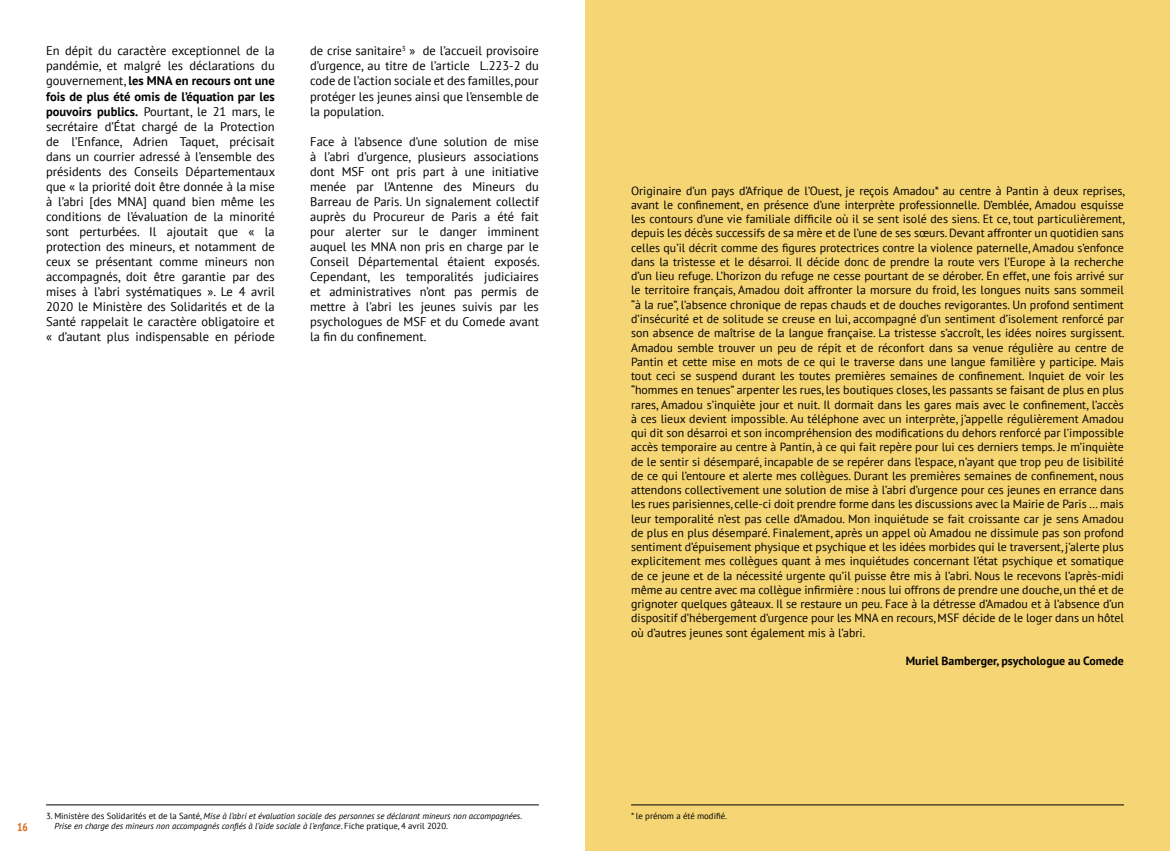
<style>
.page{position:relative;width:1170px;height:851px;background:#fff}
.page>*{position:absolute;margin:0;border:0;box-sizing:border-box;transform-origin:0 0}
.t1{font:12.5px/15px "PT Sans";color:#000;text-align:justify}
.t2{font:11.88px/14.2px "PT Sans";color:#000;text-align:justify}
.t3{font:700 11.88px "PT Sans";color:#000}
.t4{font:700 condensed 11.25px "PT Sans";color:#dd6a1a}
.t5{font:italic 8.75px/10.5px "PT Sans";color:#000}
.t6{font:8.75px "PT Sans";color:#000}
.s1{font-weight:700}
.s2{font-style:normal}
</style>
<div class="page">
<div style="left:585px;top:0;width:584px;height:850px;background:#f6d575"></div>
<hr style="left:46px;top:804px;width:493px;height:1px;background:#000">
<hr style="left:631px;top:804px;width:492px;height:1px;background:#000">
<p class="t1" style="left:46px;top:43px;width:230px">En dépit du caractère exceptionnel de la pandémie, et malgré les déclarations du gouvernement, <span class="s1">les MNA en recours ont une fois de plus été omis de l’équation par les pouvoirs publics.</span> Pourtant, le 21 mars, le secrétaire d’État chargé de la Protection de l’Enfance, Adrien Taquet, précisait dans un courrier adressé à l’ensemble des présidents des Conseils Départementaux que « la priorité doit être donnée à la mise à l’abri [des MNA] quand bien même les conditions de l’évaluation de la minorité sont perturbées. Il ajoutait que « la protection des mineurs, et notamment de ceux se présentant comme mineurs non accompagnés, doit être garantie par des mises à l’abri systématiques ». Le 4 avril 2020 le Ministère des Solidarités et de la Santé rappelait le caractère obligatoire et « d’autant plus indispensable en période</p>
<p class="t1" style="left:310px;top:43px;width:230px">de crise sanitaire<sup>3</sup> » de l’accueil provisoire d’urgence, au titre de l’article L.223-2 du code de l’action sociale et des familles, pour protéger les jeunes ainsi que l’ensemble de la population.</p>
<p class="t1" style="left:310px;top:133px;width:231px">Face à l’absence d’une solution de mise à l’abri d’urgence, plusieurs associations dont MSF ont pris part à une initiative menée par l’Antenne des Mineurs du Barreau de Paris. Un signalement collectif auprès du Procureur de Paris a été fait pour alerter sur le danger imminent auquel les MNA non pris en charge par le Conseil Départemental étaient exposés.<br>Cependant, les temporalités judiciaires et administratives n’ont pas permis de mettre à l’abri les jeunes suivis par les psychologues de MSF et du Comede avant la fin du confinement.</p>
<p class="t2" style="left:631px;top:183px;width:495px">Originaire d’un pays d’Afrique de l’Ouest, je reçois Amadou* au centre à Pantin à deux reprises, avant le confinement, en présence d’une interprète professionnelle. D’emblée, Amadou esquisse les contours d’une vie familiale difficile où il se sent isolé des siens. Et ce, tout particulièrement, depuis les décès successifs de sa mère et de l’une de ses sœurs. Devant affronter un quotidien sans celles qu’il décrit comme des figures protectrices contre la violence paternelle, Amadou s’enfonce dans la tristesse et le désarroi. Il décide donc de prendre la route vers l’Europe à la recherche d’un lieu refuge. L’horizon du refuge ne cesse pourtant de se dérober. En effet, une fois arrivé sur le territoire français, Amadou doit affronter la morsure du froid, les longues nuits sans sommeil “à la rue”, l’absence chronique de repas chauds et de douches revigorantes. Un profond sentiment d’insécurité et de solitude se creuse en lui, accompagné d’un sentiment d’isolement renforcé par son absence de maîtrise de la langue française. La tristesse s’accroît, les idées noires surgissent.<br>Amadou semble trouver un peu de répit et de réconfort dans sa venue régulière au centre de Pantin et cette mise en mots de ce qui le traverse dans une langue familière y participe. Mais tout ceci se suspend durant les toutes premières semaines de confinement. Inquiet de voir les “hommes en tenues” arpenter les rues, les boutiques closes, les passants se faisant de plus en plus rares, Amadou s’inquiète jour et nuit. Il dormait dans les gares mais avec le confinement, l’accès à ces lieux devient impossible. Au téléphone avec un interprète, j’appelle régulièrement Amadou qui dit son désarroi et son incompréhension des modifications du dehors renforcé par l’impossible accès temporaire au centre à Pantin, à ce qui fait repère pour lui ces derniers temps. Je m’inquiète de le sentir si désemparé, incapable de se repérer dans l’espace, n’ayant que trop peu de lisibilité de ce qui l’entoure et alerte mes collègues. Durant les premières semaines de confinement, nous attendons collectivement une solution de mise à l’abri d’urgence pour ces jeunes en errance dans les rues parisiennes, celle-ci doit prendre forme dans les discussions avec la Mairie de Paris … mais leur temporalité n’est pas celle d’Amadou. Mon inquiétude se fait croissante car je sens Amadou de plus en plus désemparé. Finalement, après un appel où Amadou ne dissimule pas son profond sentiment d’épuisement physique et psychique et les idées morbides qui le traversent, j’alerte plus explicitement mes collègues quant à mes inquiétudes concernant l’état psychique et somatique de ce jeune et de la nécessité urgente qu’il puisse être mis à l’abri. Nous le recevons l’après-midi même au centre avec ma collègue infirmière : nous lui offrons de prendre une douche, un thé et de grignoter quelques gâteaux. Il se restaure un peu. Face à la détresse d’Amadou et à l’absence d’un dispositif d’hébergement d’urgence pour les MNA en recours, MSF décide de le loger dans un hôtel où d’autres jeunes sont également mis à l’abri.</p>
<p class="t3" style="left:905px;top:653px;width:219px">Muriel Bamberger, psychologue au Comede</p>
<p class="t4" style="left:17px;top:819px;width:12px">16</p>
<p class="t5" style="left:54px;top:809px;width:469px;text-indent:-8px"><span class="s2">3. Ministère des Solidarités et de la Santé,</span> Mise à l’abri et évaluation sociale des personnes se déclarant mineurs non accompagnées.<br>Prise en charge des mineurs non accompagnés confiés à l’aide sociale à l’enfance<span class="s2">. Fiche pratique, 4 avril 2020.</span></p>
<p class="t6" style="left:631px;top:809px;width:97px">* le prénom a été modifié.</p>
</div>
